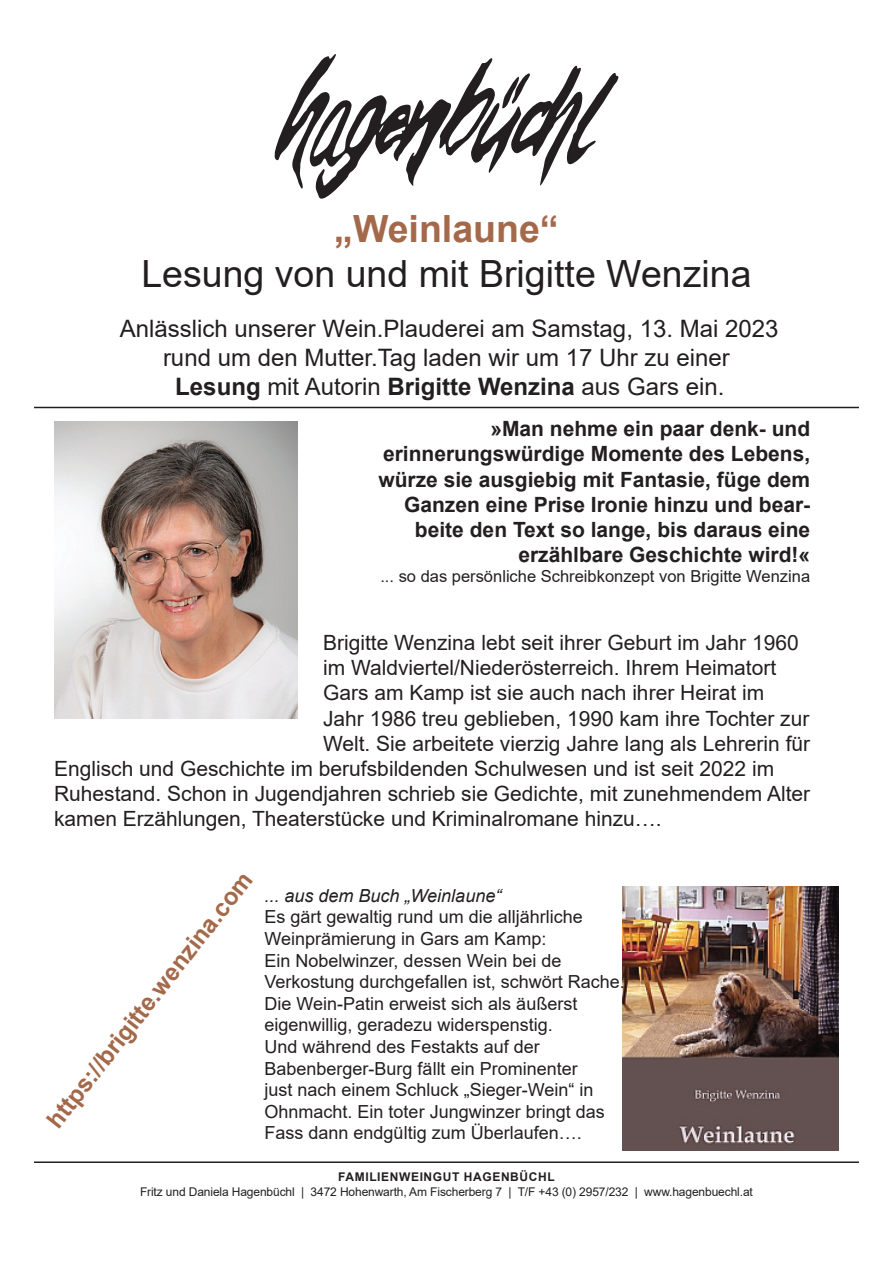
<style>
.page{position:relative;width:893px;height:1263px;background:#fff}
.page>*{position:absolute;margin:0;border:0;box-sizing:border-box;transform-origin:0 0}
.t1{font:37.5px "Arial";color:#231f20}
.t2{font:700 37.5px "Arial";color:#a4694a}
.t3{font:24px/28.8px "Arial";color:#231f20;text-align:center}
.t4{font:700 24px "Arial";color:#a4694a}
.t5{font:21px/25.2px "Arial";color:#231f20}
.t6{font:700 21px/25.2px "Arial";color:#231f20;text-align:right}
.t7{font:18px/21.6px "Arial";color:#231f20}
.t8{font:italic 18px "Arial";color:#231f20}
.t9{font:16.5px "Arial";color:#231f20}
.t10{font:12px "Arial";letter-spacing:-.01em;color:#231f20}
.t11{font:700 12px "Arial";letter-spacing:.05em;color:#231f20}
.s1{font-weight:700}
</style>
<div class="page">
<img style="left:622px;top:886px;width:216px;height:264px">
<img style="left:54px;top:421px;width:244px;height:298px">
<svg style="left:274px;top:54px;width:345px;height:145px"></svg>
<hr style="left:34px;top:1161px;width:825px;height:2px;background:#231f20">
<hr style="left:34px;top:407px;width:825px;height:1px;background:#231f20">
<h1 class="t2" style="left:334px;top:202px;width:226px">„Weinlaune“</h1>
<h1 class="t1" style="left:141px;top:248px;width:612px">Lesung von und mit Brigitte Wenzina</h1>
<p class="t3" style="left:120px;top:314px;width:660px">Anlässlich unserer Wein.Plauderei am Samstag, 13. Mai 2023 rund um den Mutter.Tag laden wir um 17 Uhr zu einer<br><span class="s1">Lesung</span> mit Autorin <span class="s1">Brigitte Wenzina</span> aus Gars ein.</p>
<p class="t6" style="left:378px;top:416px;width:433px">»Man nehme ein paar denk- und erinnerungswürdige Momente des Lebens, würze sie ausgiebig mit Fantasie, füge dem Ganzen eine Prise Ironie hinzu und bear&shy;beite den Text so lange, bis daraus eine erzählbare Geschichte wird!«</p>
<p class="t9" style="left:380px;top:565px;width:431px">... so das persönliche Schreibkonzept von Brigitte Wenzina</p>
<p class="t5" style="left:323px;top:630px;width:489px">Brigitte Wenzina lebt seit ihrer Geburt im Jahr 1960 im Waldviertel/Niederösterreich. Ihrem Heimatort Gars am Kamp ist sie auch nach ihrer Heirat im Jahr 1986 treu geblieben, 1990 kam ihre Tochter zur Welt. Sie arbeitete vierzig Jahre lang als Lehrerin für</p>
<p class="t5" style="left:54px;top:755px;width:758px">Englisch und Geschichte im berufsbildenden Schulwesen und ist seit 2022 im<br>Ruhestand. Schon in Jugendjahren schrieb sie Gedichte, mit zunehmendem Alter kamen Erzählungen, Theaterstücke und Kriminalromane hinzu….</p>
<p class="t4" style="left:39px;top:1114px;width:319px;rotate:-52deg">https://brigitte.wenzina.com</p>
<p class="t8" style="left:265px;top:884px;width:238px">... aus dem Buch „Weinlaune“</p>
<p class="t7" style="left:265px;top:906px;width:362px">Es gärt gewaltig rund um die alljährliche Weinprämierung in Gars am Kamp:<br>Ein Nobelwinzer, dessen Wein bei de Verkostung durchgefallen ist, schwört Rache.<br>Die Wein-Patin erweist sich als äußerst eigenwillig, geradezu widerspenstig.<br>Und während des Festakts auf der Babenberger-Burg fällt ein Prominenter<br>just nach einem Schluck „Sieger-Wein“ in Ohnmacht. Ein toter Jungwinzer bringt das Fass dann endgültig zum Überlaufen….</p>
<p class="t11" style="left:338px;top:1168px;width:218px">FAMILIENWEINGUT HAGENBÜCHL</p>
<p class="t10" style="left:140px;top:1184px;width:614px">Fritz und Daniela Hagenbüchl | 3472 Hohenwarth, Am Fischerberg 7 | T/F +43 (0) 2957/232 | www.hagenbuechl.at</p>
</div>
